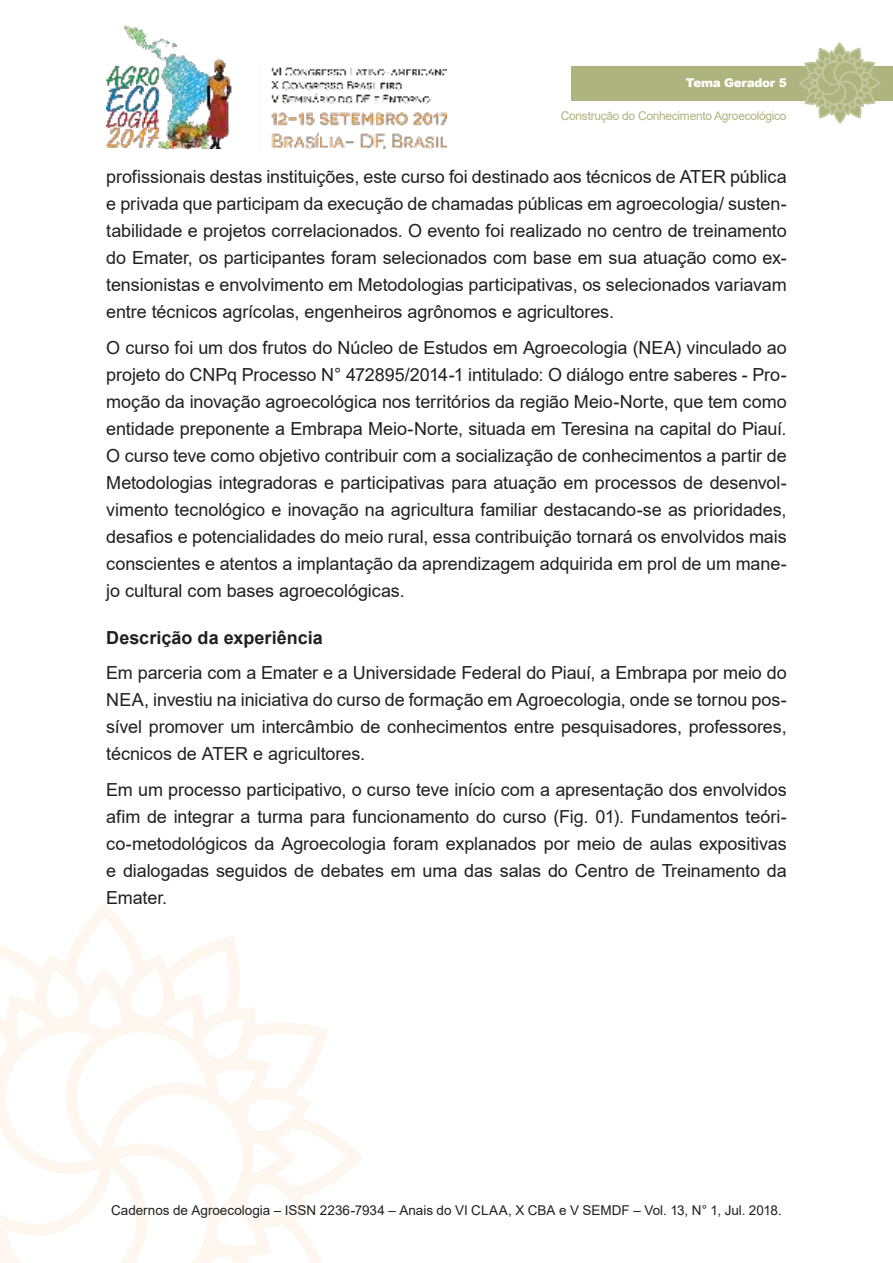
<style>
.page{position:relative;width:893px;height:1263px;background:#fff}
.page>*{position:absolute;margin:0;border:0;box-sizing:border-box;transform-origin:0 0}
.t1{font:18px/27px "Arial";letter-spacing:-.005em;color:#221f1f;text-align:justify}
.t2{font:700 18px "Arial";color:#221f1f}
.t3{font:13.5px "Arial";color:#221f1f}
.t4{font:12px "Arial";letter-spacing:-.025em;color:#aeb47e}
.t5{font:900 12px "Arial";letter-spacing:-.025em;color:#fff}
</style>
<div class="page">
<img style="left:106px;top:25px;width:340px;height:124px">
<svg style="left:0;top:910px;width:363px;height:353px"></svg>
<div style="left:571px;top:66px;width:322px;height:34px;background:#aeb47e"></div>
<svg style="left:798px;top:43px;width:83px;height:81px"></svg>
<p class="t5" style="left:686px;top:76px;width:102px">Tema Gerador 5</p>
<p class="t4" style="left:561px;top:112px;width:227px">Construção do Conhecimento Agroecológico</p>
<p class="t1" style="left:106px;top:165px;width:682px">profissionais destas instituições, este curso foi destinado aos técnicos de ATER pública e privada que participam da execução de chamadas públicas em agroecologia/ susten&shy;tabilidade e projetos correlacionados. O evento foi realizado no centro de treinamento do Emater, os participantes foram selecionados com base em sua atuação como ex&shy;tensionistas e envolvimento em Metodologias participativas, os selecionados variavam entre técnicos agrícolas, engenheiros agrônomos e agricultores.</p>
<p class="t1" style="left:106px;top:336px;width:682px">O curso foi um dos frutos do Núcleo de Estudos em Agroecologia (NEA) vinculado ao projeto do CNPq Processo N° 472895/2014-1 intitulado: O diálogo entre saberes - Pro&shy;moção da inovação agroecológica nos territórios da região Meio-Norte, que tem como entidade preponente a Embrapa Meio-Norte, situada em Teresina na capital do Piauí.<br>O curso teve como objetivo contribuir com a socialização de conhecimentos a partir de Metodologias integradoras e participativas para atuação em processos de desenvol&shy;vimento tecnológico e inovação na agricultura familiar destacando-se as prioridades, desafios e potencialidades do meio rural, essa contribuição tornará os envolvidos mais conscientes e atentos a implantação da aprendizagem adquirida em prol de um mane&shy;jo cultural com bases agroecológicas.</p>
<p class="t2" style="left:106px;top:631px;width:218px">Descrição da experiência</p>
<p class="t1" style="left:106px;top:661px;width:682px">Em parceria com a Emater e a Universidade Federal do Piauí, a Embrapa por meio do NEA, investiu na iniciativa do curso de formação em Agroecologia, onde se tornou pos&shy;sível promover um intercâmbio de conhecimentos entre pesquisadores, professores, técnicos de ATER e agricultores.</p>
<p class="t1" style="left:106px;top:778px;width:682px">Em um processo participativo, o curso teve início com a apresentação dos envolvidos afim de integrar a turma para funcionamento do curso (Fig. 01). Fundamentos teóri&shy;co-metodológicos da Agroecologia foram explanados por meio de aulas expositivas e dialogadas seguidos de debates em uma das salas do Centro de Treinamento da Emater.</p>
<p class="t3" style="left:111px;top:1205px;width:672px">Cadernos de Agroecologia – ISSN 2236-7934 – Anais do VI CLAA, X CBA e V SEMDF – Vol. 13, N° 1, Jul. 2018.</p>
</div>
